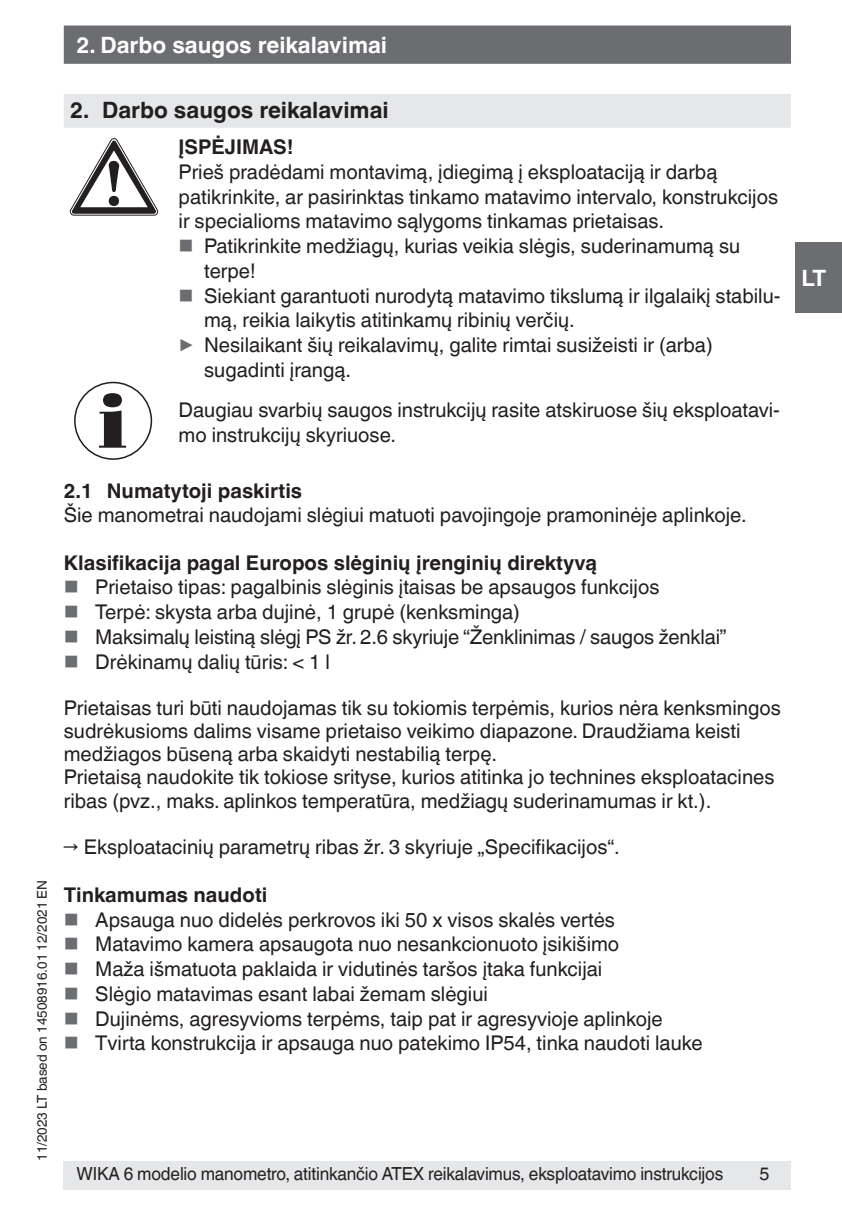
<style>
.page{position:relative;width:842px;height:1212px;background:#fff}
.page>*{position:absolute;margin:0;border:0;box-sizing:border-box;transform-origin:0 0}
.t1{font:700 22.5px "Helvetica World";color:#fff}
.t2{font:700 22.5px "Helvetica World";color:#231f20}
.t3{font:20.25px/24.8px "Helvetica World";color:#231f20}
.t4{font:700 20.25px "Helvetica World";color:#231f20}
.t5{font:18px "Helvetica World";letter-spacing:-.01em;color:#231f20;scale:.96 1}
.t6{font:18px "Helvetica World";letter-spacing:-.01em;color:#231f20}
.t7{font:13.5px "Helvetica World";color:#231f20}
.s1{color:#6c6d70}
</style>
<div class="page">
<div style="left:64px;top:1161px;width:727px;height:29px;background:#e6e7e9"></div>
<div style="left:64px;top:26px;width:727px;height:38px;background:#6c6d70;border:2px solid #6c6d70"></div>
<div style="left:795px;top:242px;width:47px;height:71px;background:#6c6d70"></div>
<div style="left:64px;top:94px;width:727px;height:34px;background:#e6e7e9"></div>
<svg style="left:70px;top:138px;width:88px;height:77px"></svg>
<svg style="left:99px;top:393px;width:27px;height:55px"></svg>
<div style="left:74px;top:382px;width:78px;height:78px;border:2px solid #231f20;border-radius:50%"></div>
<p class="t1" style="left:77px;top:32px;width:312px">2. Darbo saugos reikalavimai</p>
<p class="t7" style="left:34px;top:1161px;width:282px;rotate:-90deg">11/2023 LT based on 14508916.01 12/2021 EN</p>
<p class="t2" style="left:70px;top:97px;width:320px">2. Darbo saugos reikalavimai</p>
<p class="t4" style="left:179px;top:135px;width:116px">ĮSPĖJIMAS!</p>
<p class="t3" style="left:179px;top:160px;width:540px">Prieš pradėdami montavimą, įdiegimą į eksploataciją ir darbą</p>
<p class="t3" style="left:179px;top:184px;width:601px">patikrinkite, ar pasirinktas tinkamo matavimo intervalo, konstrukcijos</p>
<p class="t3" style="left:179px;top:209px;width:487px">ir specialioms matavimo sąlygoms tinkamas prietaisas.</p>
<p class="t3" style="left:204px;top:234px;width:538px">Patikrinkite medžiagų, kurias veikia slėgis, suderinamumą su</p>
<p class="t3" style="left:204px;top:259px;width:53px">terpe!</p>
<p class="t3" style="left:204px;top:283px;width:578px">Siekiant garantuoti nurodytą matavimo tikslumą ir ilgalaikį stabilu-</p>
<p class="t3" style="left:204px;top:308px;width:372px">mą, reikia laikytis atitinkamų ribinių verčių.</p>
<p class="t3" style="left:179px;top:333px;width:536px"><span class="s1">▶</span> Nesilaikant šių reikalavimų, galite rimtai susižeisti ir (arba)</p>
<p class="t3" style="left:204px;top:358px;width:149px">sugadinti įrangą.</p>
<p class="t3" style="left:179px;top:398px;width:603px">Daugiau svarbių saugos instrukcijų rasite atskiruose šių eksploatavi&shy;mo instrukcijų skyriuose.</p>
<p class="t4" style="left:64px;top:480px;width:240px">2.1 Numatytoji paskirtis</p>
<p class="t3" style="left:64px;top:502px;width:684px">Šie manometrai naudojami slėgiui matuoti pavojingoje pramoninėje aplinkoje.</p>
<p class="t4" style="left:64px;top:551px;width:535px">Klasifikacija pagal Europos slėginių įrenginių direktyvą</p>
<p class="t3" style="left:95px;top:575px;width:633px">Prietaiso tipas: pagalbinis slėginis įtaisas be apsaugos funkcijos<br>Terpė: skysta arba dujinė, 1 grupė (kenksminga)<br>Maksimalų leistiną slėgį PS žr. 2.6 skyriuje “Ženklinimas / saugos ženklai” Drėkinamų dalių tūris: &lt; 1 l</p>
<p class="t3" style="left:64px;top:696px;width:718px;line-height:23.2px">Prietaisas turi būti naudojamas tik su tokiomis terpėmis, kurios nėra kenksmingos sudrėkusioms dalims visame prietaiso veikimo diapazone. Draudžiama keisti medžiagos būseną arba skaidyti nestabilią terpę.<br>Prietaisą naudokite tik tokiose srityse, kurios atitinka jo technines eksploatacines ribas (pvz., maks. aplinkos temperatūra, medžiagų suderinamumas ir kt.).</p>
<p class="t3" style="left:64px;top:834px;width:557px">→ Eksploatacinių parametrų ribas žr. 3 skyriuje „Specifikacijos“.</p>
<p class="t4" style="left:64px;top:883px;width:205px">Tinkamumas naudoti</p>
<p class="t3" style="left:95px;top:907px;width:609px">Apsauga nuo didelės perkrovos iki 50 x visos skalės vertės Matavimo kamera apsaugota nuo nesankcionuoto įsikišimo<br>Maža išmatuota paklaida ir vidutinės taršos įtaka funkcijai<br>Slėgio matavimas esant labai žemam slėgiui<br>Dujinėms, agresyvioms terpėms, taip pat ir agresyvioje aplinkoje Tvirta konstrukcija ir apsauga nuo patekimo IP54, tinka naudoti lauke</p>
<p class="t5" style="left:76px;top:1163px;width:675px">WIKA 6 modelio manometro, atitinkančio ATEX reikalavimus, eksploatavimo instrukcijos</p>
<p class="t6" style="left:759px;top:1163px;width:12px">5</p>
<p class="t1" style="left:801px;top:265px;width:26px">LT</p>
</div>
